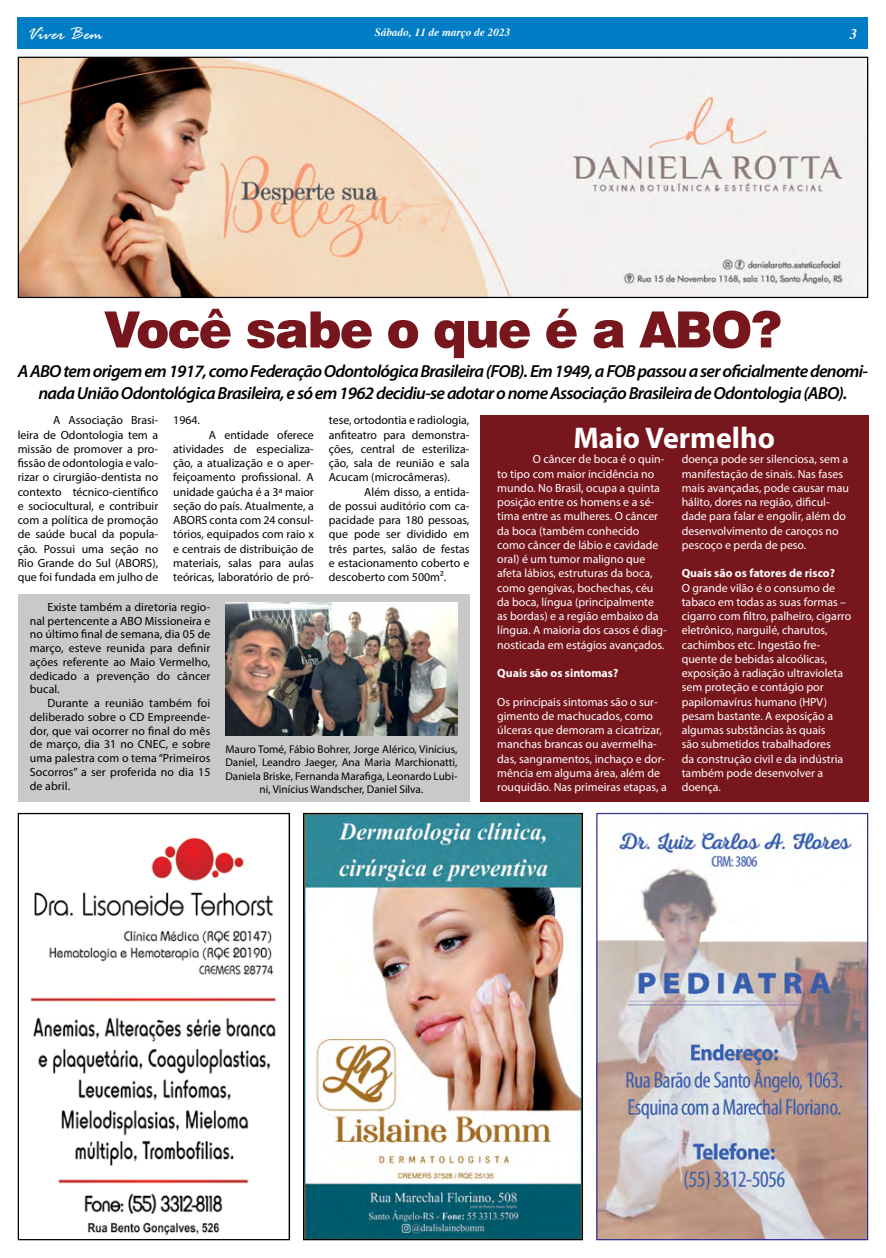
<style>
.page{position:relative;width:886px;height:1258px;background:#fff}
.page>*{position:absolute;margin:0;border:0;box-sizing:border-box;transform-origin:0 0}
.t1{font:900 50px "Swiss 721 BT";letter-spacing:-.03em;color:#77161c}
.t2{font:700 30px "Myriad Pro";color:#fff}
.t3{font:italic 20px "Rage";color:#fff}
.t4{font:italic 600 17.5px/21.9px "Myriad Pro";letter-spacing:-.04em;color:#000;text-align:center}
.t5{font:italic 700 15px "Times";color:#fff}
.t6{font:11.88px/14.2px "Myriad Pro";color:#000;text-align:justify}
.t7{font:11.88px/14.2px "Myriad Pro";color:#fff}
.t8{font:700 11.88px "Myriad Pro";color:#fff}
.t9{font:11.25px/13.5px "Myriad Pro";color:#000;text-align:center}
.t10{font:italic 700 11.25px "Times";color:#fff}
</style>
<div class="page">
<div style="left:18px;top:18px;width:850px;height:31px;background:#007dc5"></div>
<img style="left:30px;top:838px;width:246px;height:398px">
<div style="left:18px;top:813px;width:272px;height:427px;border:1px solid #000"></div>
<img style="left:305px;top:815px;width:276px;height:423px">
<div style="left:303px;top:813px;width:280px;height:427px;border:1px solid #000"></div>
<img style="left:598px;top:829px;width:268px;height:409px">
<div style="left:596px;top:813px;width:272px;height:427px;border:1px solid #2e3092"></div>
<img style="left:20px;top:59px;width:846px;height:237px">
<div style="left:18px;top:57px;width:850px;height:241px;border:1px solid #000"></div>
<div style="left:480px;top:415px;width:388px;height:386px;background:#77161c"></div>
<div style="left:18px;top:594px;width:451px;height:207px;background:#c9c9c9"></div>
<img style="left:225px;top:602px;width:232px;height:134px">
<h3 class="t3" style="left:27px;top:23px;width:77px">Viver Bem</h3>
<p class="t10" style="left:375px;top:26px;width:137px">Sábado, 11 de março de 2023</p>
<p class="t5" style="left:850px;top:26px;width:9px">3</p>
<h1 class="t1" style="left:104px;top:299px;width:680px">Você sabe o que é a ABO?</h1>
<p class="t4" style="left:18px;top:360px;width:852px">A ABO tem origem em 1917, como Federação Odontológica Brasileira (FOB). Em 1949, a FOB passou a ser oficialmente denomi&shy;nada União Odontológica Brasileira, e só em 1962 decidiu-se adotar o nome Associação Brasileira de Odontologia (ABO).</p>
<p class="t6" style="left:18px;top:413px;width:142px;text-indent:35px">A Associação Brasi&shy;leira de Odontologia tem a missão de promover a pro&shy;fissão de odontologia e valo&shy;rizar o cirurgião-dentista no contexto técnico-científico e sociocultural, e contribuir com a política de promoção de saúde bucal da popula&shy;ção. Possui uma seção no Rio Grande do Sul (ABORS), que foi fundada em julho de</p>
<p class="t6" style="left:173px;top:413px;width:28px">1964.</p>
<p class="t6" style="left:173px;top:427px;width:142px;text-indent:35px">A entidade oferece atividades de especializa&shy;ção, a atualização e o aper&shy;feiçoamento profissional. A unidade gaúcha é a 3ª maior seção do país. Atualmente, a ABORS conta com 24 consul&shy;tórios, equipados com raio x e centrais de distribuição de materiais, salas para aulas teóricas, laboratório de pró-</p>
<p class="t6" style="left:329px;top:413px;width:142px">tese, ortodontia e radiologia, anfiteatro para demonstra&shy;ções, central de esteriliza&shy;ção, sala de reunião e sala Acucam (microcâmeras).</p>
<p class="t6" style="left:329px;top:484px;width:142px;text-indent:35px">Além disso, a entida&shy;de possui auditório com ca&shy;pacidade para 180 pessoas, que pode ser dividido em três partes, salão de festas e estacionamento coberto e descoberto com 500m².</p>
<p class="t6" style="left:30px;top:600px;width:182px;line-height:13.8px;text-indent:18px">Existe também a diretoria regio&shy;nal pertencente a ABO Missioneira e no último final de semana, dia 05 de março, esteve reunida para definir ações referente ao Maio Vermelho, dedicado a prevenção do câncer bucal.</p>
<p class="t6" style="left:30px;top:696px;width:182px;line-height:13.8px;text-indent:18px">Durante a reunião também foi deliberado sobre o CD Empreende&shy;dor, que vai ocorrer no final do mês de março, dia 31 no CNEC, e sobre uma palestra com o tema “Primeiros Socorros” a ser proferida no dia 15 de abril.</p>
<p class="t9" style="left:225px;top:742px;width:233px">Mauro Tomé, Fábio Bohrer, Jorge Alérico, Vinícius, Daniel, Leandro Jaeger, Ana Maria Marchionatti, Daniela Briske, Fernanda Marafiga, Leonardo Lubi&shy;ni, Vinícius Wandscher, Daniel Silva.</p>
<h2 class="t2" style="left:573px;top:418px;width:203px">Maio Vermelho</h2>
<p class="t7" style="left:497px;top:452px;width:171px;text-indent:35px">O câncer de boca é o quin&shy;to tipo com maior incidência no mundo. No Brasil, ocupa a quinta posição entre os homens e a sé&shy;tima entre as mulheres. O câncer da boca (também conhecido como câncer de lábio e cavidade oral) é um tumor maligno que afeta lábios, estruturas da boca, como gengivas, bochechas, céu da boca, língua (principalmente as bordas) e a região embaixo da língua. A maioria dos casos é diag&shy;nosticada em estágios avançados.</p>
<p class="t8" style="left:497px;top:665px;width:123px">Quais são os sintomas?</p>
<p class="t7" style="left:497px;top:694px;width:171px">Os principais sintomas são o sur&shy;gimento de machucados, como úlceras que demoram a cicatrizar, manchas brancas ou avermelha&shy;das, sangramentos, inchaço e dor&shy;mência em alguma área, além de rouquidão. Nas primeiras etapas, a</p>
<p class="t7" style="left:682px;top:452px;width:169px">doença pode ser silenciosa, sem a manifestação de sinais. Nas fases mais avançadas, pode causar mau hálito, dores na região, dificul&shy;dade para falar e engolir, além do desenvolvimento de caroços no pescoço e perda de peso.</p>
<p class="t8" style="left:682px;top:566px;width:155px">Quais são os fatores de risco?</p>
<p class="t7" style="left:682px;top:580px;width:171px">O grande vilão é o consumo de tabaco em todas as suas formas – cigarro com filtro, palheiro, cigarro eletrônico, narguilé, charutos, cachimbos etc. Ingestão fre&shy;quente de bebidas alcoólicas, exposição à radiação ultravioleta sem proteção e contágio por papilomavírus humano (HPV) pesam bastante. A exposição a algumas substâncias às quais<br>são submetidos trabalhadores<br>da construção civil e da indústria também pode desenvolver a doença.</p>
</div>
